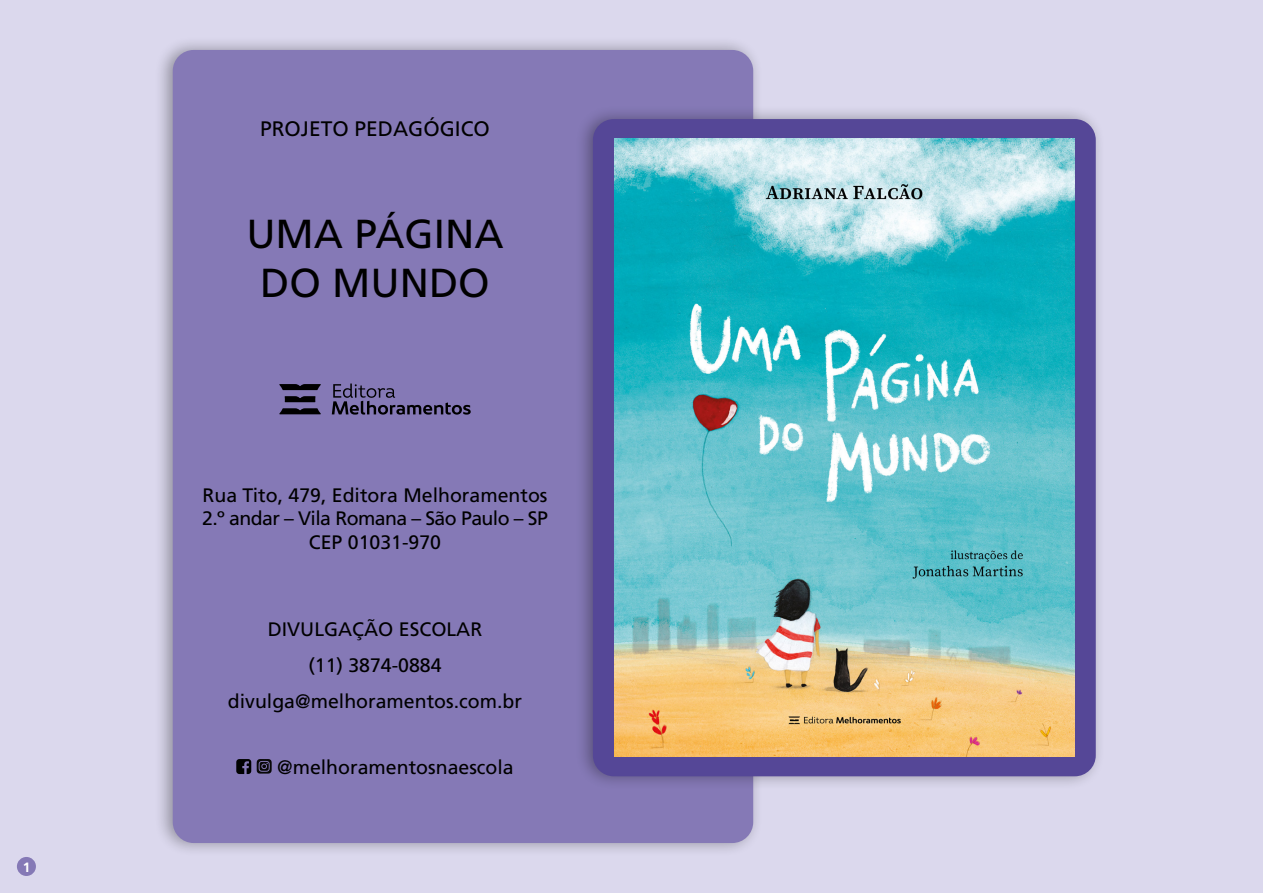
<style>
.page{position:relative;width:1263px;height:893px;background:#dbd8ed}
.page>*{position:absolute;margin:0;border:0;box-sizing:border-box;transform-origin:0 0}
.t1{font:40.5px/48.6px "Frutiger LT Std";color:#000;text-align:center}
.t2{font:21px "Frutiger LT Std";color:#000}
.t3{font:19.5px/23.4px "Frutiger LT Std";color:#000;text-align:center}
.t4{font:700 13.5px "Frutiger LT Std";color:#fff}
</style>
<div class="page">
<div style="left:17px;top:857px;width:19px;height:19px;background:#8579b6;border-radius:50%"></div>
<div style="left:155px;top:36px;width:608px;height:821px;background:#000;opacity:.33"></div>
<div style="left:173px;top:50px;width:580px;height:793px;background:#8579b6;border-radius:21px"></div>
<svg style="left:332px;top:384px;width:139px;height:31px"></svg>
<svg style="left:279px;top:384px;width:42px;height:30px"></svg>
<svg style="left:236px;top:759px;width:15px;height:15px"></svg>
<svg style="left:257px;top:759px;width:15px;height:15px"></svg>
<div style="left:575px;top:105px;width:530px;height:685px;background:#000;opacity:.33"></div>
<div style="left:593px;top:119px;width:503px;height:657px;background:#554797;border-radius:21px"></div>
<img style="left:614px;top:139px;width:460px;height:617px">
<p class="t4" style="left:23px;top:859px;width:9px">1</p>
<p class="t2" style="left:260px;top:116px;width:231px">PROJETO PEDAGÓGICO</p>
<h1 class="t1" style="left:246px;top:210px;width:259px">UMA PÁGINA<br>DO MUNDO</h1>
<p class="t3" style="left:202px;top:483px;width:347px">Rua Tito, 479, Editora Melhoramentos<br>2.º andar – Vila Romana – São Paulo – SP<br>CEP 01031-970</p>
<p class="t3" style="left:228px;top:611px;width:296px;line-height:36.2px">DIVULGAÇÃO ESCOLAR<br>(11) 3874-0884 divulga@melhoramentos.com.br</p>
<p class="t3" style="left:277px;top:756px;width:238px">@melhoramentosnaescola</p>
</div>
